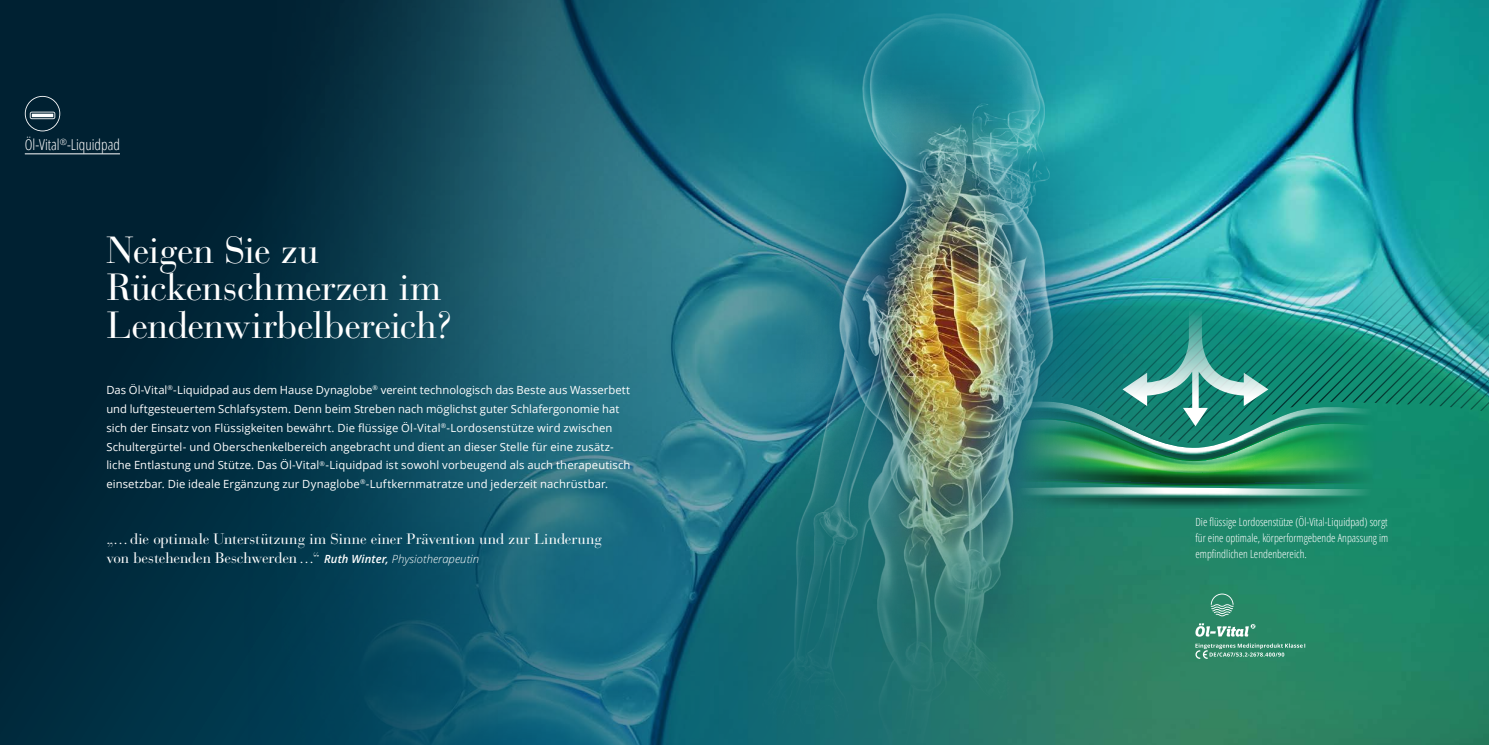
<style>
.page{position:relative;width:1489px;height:745px;background:#fff}
.page>*{position:absolute;margin:0;border:0;box-sizing:border-box;transform-origin:0 0}
.t1{font:37.5px/37.5px "Bauer Bodoni Std";letter-spacing:-.015em;color:#fff}
.t2{font:15px "Bauer Bodoni Std";letter-spacing:-.01em;color:#fff}
.t3{font:300 condensed 15px "Open Sans";color:#fff}
.t4{font:11.25px/18.8px "Open Sans";letter-spacing:.01em;color:#fff}
.t5{font:300 condensed 11.25px/16.2px "Open Sans";color:#fff;text-align:justify}
.s1{font-family:"Open Sans";font-weight:600;font-style:italic;font-size:11.25px}
.s2{font-family:"Open Sans";font-weight:300;font-style:italic;font-size:11.25px}
</style>
<div class="page">
<img style="left:0;top:0;width:1488px;height:744px">
<svg style="left:25px;top:96px;width:35px;height:35px"></svg>
<hr style="left:25px;top:153px;width:95px;height:1px;background:#fff">
<img style="left:703px;top:0;width:679px;height:744px">
<img style="left:703px;top:0;width:427px;height:727px">
<svg style="left:1210px;top:593px;width:23px;height:23px"></svg>
<svg style="left:1195px;top:623px;width:60px;height:13px"></svg>
<svg style="left:1195px;top:643px;width:110px;height:15px;background:#569f84"></svg>
<div style="left:1003px;top:398px;width:384px;height:110px;background:#231f20;opacity:.75"></div>
<div style="left:1003px;top:406px;width:384px;height:94px;background:#231f20;opacity:.75"></div>
<img style="left:979px;top:255px;width:509px;height:243px">
<p class="t3" style="left:25px;top:134px;width:97px">Öl-Vital<sup>®</sup>-Liquidpad</p>
<p class="t1" style="left:106px;top:231px;width:349px">Neigen Sie zu<br>Rückenschmerzen im<br>Lendenwirbelbereich?</p>
<p class="t4" style="left:106px;top:380px;width:525px">Das Öl-Vital<sup>®</sup>-Liquidpad aus dem Hause Dynaglobe<sup>®</sup> vereint technologisch das Beste aus Wasserbett und luftgesteuertem Schlafsystem. Denn beim Streben nach möglichst guter Schlafergonomie hat sich der Einsatz von Flüssigkeiten bewährt. Die flüssige Öl-Vital<sup>®</sup>-Lordosenstütze wird zwischen Schultergürtel- und Oberschenkelbereich angebracht und dient an dieser Stelle für eine zusätz&shy;liche Entlastung und Stütze. Das Öl-Vital<sup>®</sup>-Liquidpad ist sowohl vorbeugend als auch therapeutisch einsetzbar. Die ideale Ergänzung zur Dynaglobe<sup>®</sup>-Luftkernmatratze und jederzeit nachrüstbar.</p>
<p class="t2" style="left:106px;top:530px;width:497px">„…die optimale Unterstützung im Sinne einer Prävention und zur Linderung</p>
<p class="t2" style="left:106px;top:548px;width:374px">von bestehenden Beschwerden…“ <span class="s1">Ruth Winter,</span> <span class="s2">Physiotherapeutin</span></p>
<p class="t5" style="left:1195px;top:513px;width:194px">Die flüssige Lordosenstütze (Öl-Vital-Liquidpad) sorgt für eine optimale, körperformgebende Anpassung im empfindlichen Lendenbereich.</p>
</div>
